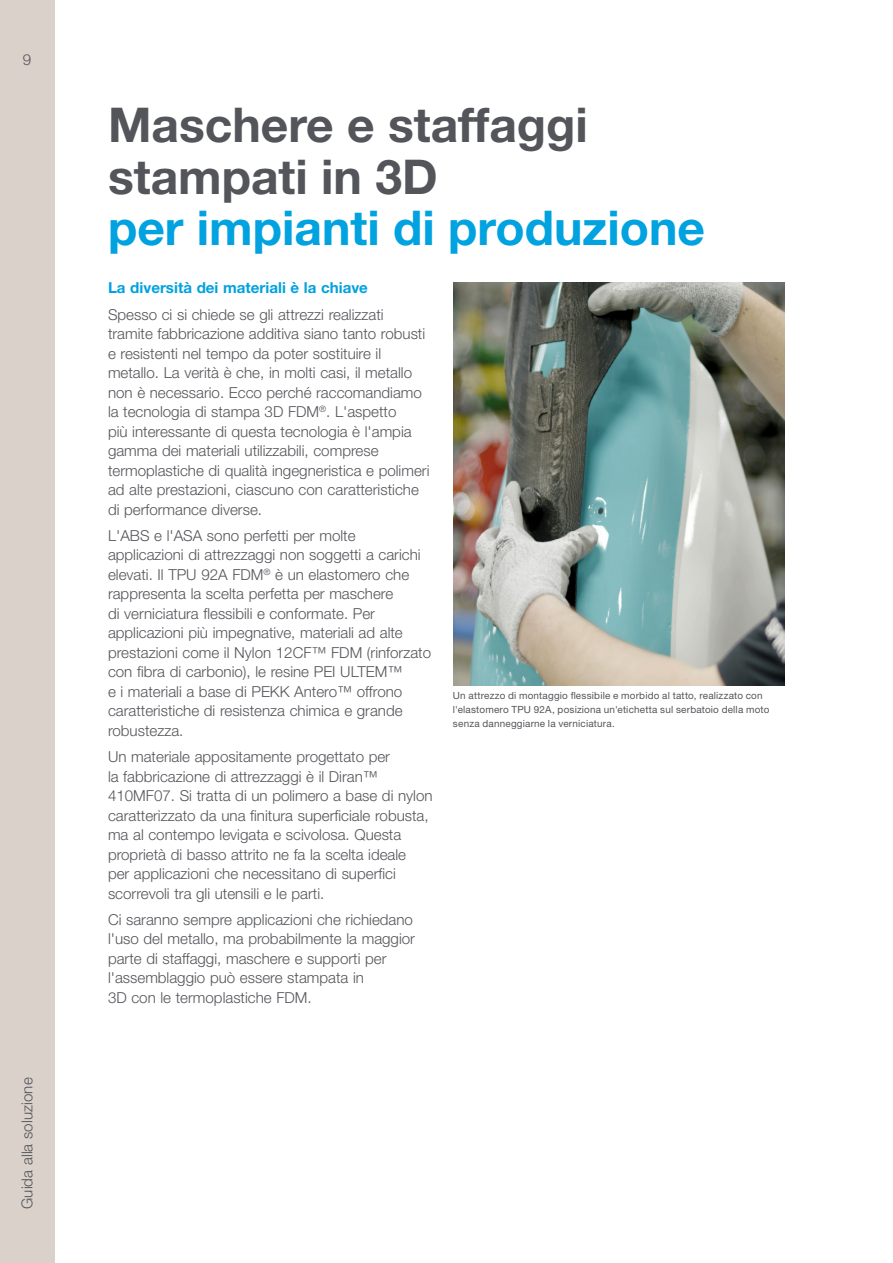
<style>
.page{position:relative;width:893px;height:1263px;background:#fff}
.page>*{position:absolute;margin:0;border:0;box-sizing:border-box;transform-origin:0 0}
.t1{font:700 48px/51.3px "Helvetica Neue LT Std";color:#54555a}
.t2{font:700 48px "Helvetica Neue LT Std";color:#00a2df}
.t3{font:300 15.15px/19.5px "Helvetica Neue LT Std";color:#54555a}
.t4{font:700 15.15px "Helvetica Neue LT Std";color:#00a2df}
.t5{font:9.9px/14.2px "Helvetica Neue LT Std";letter-spacing:.02em;color:#54555a}
</style>
<div class="page">
<div style="left:0;top:0;width:54px;height:1263px;background:#dad1cb"></div>
<img style="left:453px;top:282px;width:332px;height:403px">
<p class="t3" style="left:23px;top:49px;width:10px">9</p>
<p class="t3" style="left:17px;top:1209px;width:133px;rotate:-90deg">Guida alla soluzione</p>
<h1 class="t1" style="left:108px;top:98px;width:481px">Maschere e staffaggi stampati in 3D</h1>
<h1 class="t2" style="left:108px;top:198px;width:599px">per impianti di produzione</h1>
<p class="t4" style="left:108px;top:279px;width:261px">La diversità dei materiali è la chiave</p>
<p class="t3" style="left:108px;top:304px;width:323px">Spesso ci si chiede se gli attrezzi realizzati tramite fabbricazione additiva siano tanto robusti e resistenti nel tempo da poter sostituire il metallo. La verità è che, in molti casi, il metallo non è necessario. Ecco perché raccomandiamo la tecnologia di stampa 3D FDM<sup>®</sup>. L'aspetto<br>più interessante di questa tecnologia è l'ampia gamma dei materiali utilizzabili, comprese termoplastiche di qualità ingegneristica e polimeri ad alte prestazioni, ciascuno con caratteristiche di performance diverse.</p>
<p class="t3" style="left:108px;top:525px;width:325px">L'ABS e l'ASA sono perfetti per molte applicazioni di attrezzaggi non soggetti a carichi elevati. Il TPU 92A FDM<sup>®</sup> è un elastomero che rappresenta la scelta perfetta per maschere<br>di verniciatura flessibili e conformate. Per applicazioni più impegnative, materiali ad alte prestazioni come il Nylon 12CF™ FDM (rinforzato con fibra di carbonio), le resine PEI ULTEM™<br>e i materiali a base di PEKK Antero™ offrono caratteristiche di resistenza chimica e grande robustezza.</p>
<p class="t3" style="left:108px;top:747px;width:326px">Un materiale appositamente progettato per<br>la fabbricazione di attrezzaggi è il Diran™ 410MF07. Si tratta di un polimero a base di nylon caratterizzato da una finitura superficiale robusta, ma al contempo levigata e scivolosa. Questa proprietà di basso attrito ne fa la scelta ideale<br>per applicazioni che necessitano di superfici scorrevoli tra gli utensili e le parti.</p>
<p class="t3" style="left:108px;top:909px;width:309px">Ci saranno sempre applicazioni che richiedano l'uso del metallo, ma probabilmente la maggior parte di staffaggi, maschere e supporti per l'assemblaggio può essere stampata in<br>3D con le termoplastiche FDM.</p>
<p class="t5" style="left:453px;top:688px;width:318px">Un attrezzo di montaggio flessibile e morbido al tatto, realizzato con l'elastomero TPU 92A, posiziona un'etichetta sul serbatoio della moto senza danneggiarne la verniciatura.</p>
</div>
